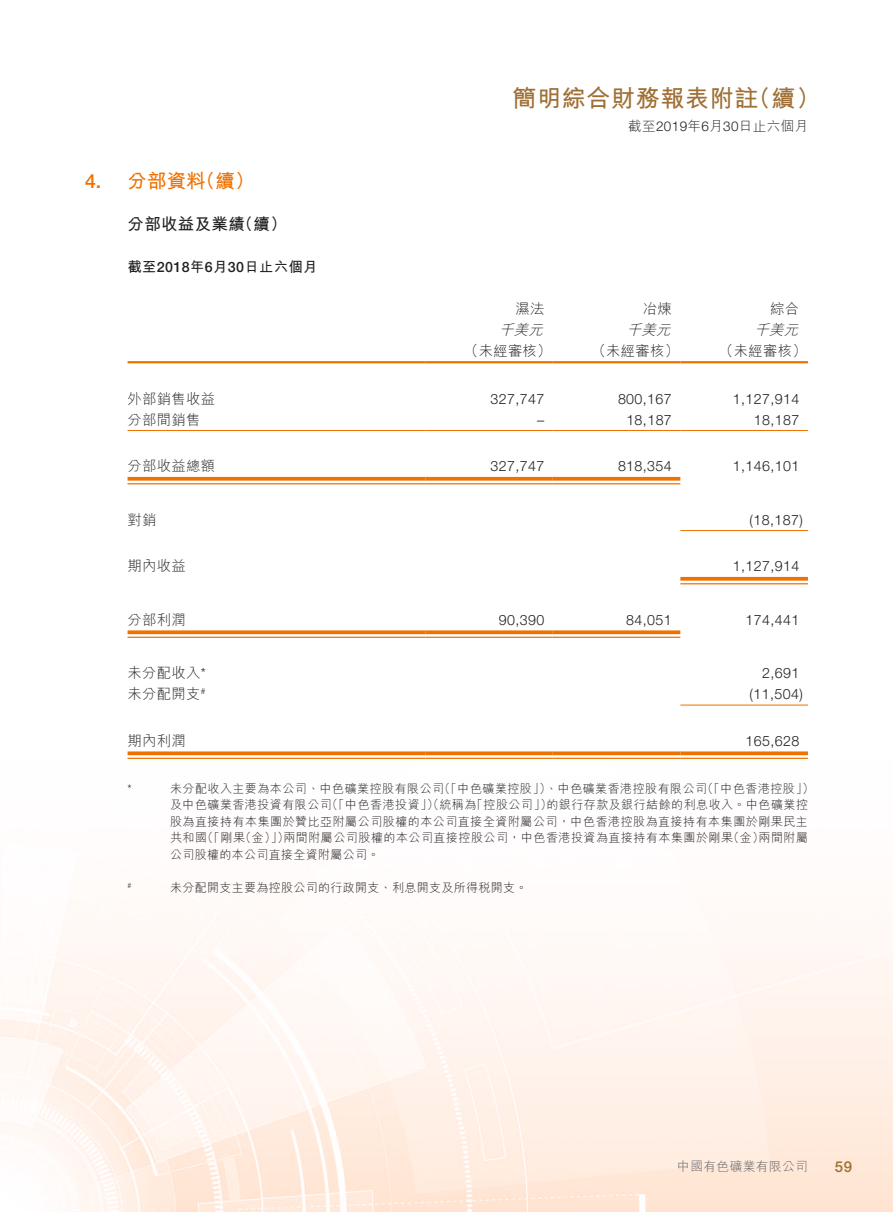
<style>
.page{position:relative;width:893px;height:1212px;background:#fff}
.page>*{position:absolute;margin:0;border:0;box-sizing:border-box;transform-origin:0 0}
.t1{font:700 24px "M Hei HK";letter-spacing:.03em;color:#9f6f35}
.t2{font:700 19.5px "M Hei HK";color:#ef7100}
.t3{font:700 16.5px "M Hei HK";letter-spacing:.02em;color:#231f20}
.t4{font:500 15px "Helvetica Neue LT Std";color:#9f6f35}
.t5{font:300 14.25px "Helvetica Neue LT Std";letter-spacing:.03em;color:#231f20}
.t6{font:300 14.25px "M Hei HK";letter-spacing:.03em;color:#231f20}
.t7{font:700 14.25px "M Hei HK";letter-spacing:.03em;color:#231f20}
.t8{font:italic 300 14.25px "M Hei HK";color:#231f20}
.t9{font:300 13.5px "M Hei HK";letter-spacing:.03em;color:#231f20}
.t10{font:300 12.75px "M Hei HK";letter-spacing:.03em;color:#636366}
.t11{font:300 12px/16.5px "M Hei HK";letter-spacing:.04em;color:#231f20}
.t12{font:300 12px "Helvetica Neue LT Std";color:#231f20}
.t13{font:300 7.05px "Helvetica Neue LT Std";color:#231f20}
.s1{font-family:"Helvetica Neue LT Std";font-weight:500}
.s2{font-family:"Helvetica Neue LT Std"}
</style>
<div class="page">
<img style="left:0;top:361px;width:893px;height:851px">
<hr style="left:128px;top:361px;width:297px;height:2px;background:#ef7100">
<hr style="left:425px;top:361px;width:128px;height:2px;background:#ef7100">
<hr style="left:553px;top:361px;width:127px;height:2px;background:#ef7100">
<hr style="left:680px;top:361px;width:128px;height:2px;background:#ef7100">
<hr style="left:128px;top:430px;width:297px;height:1px;background:#ef7100">
<hr style="left:425px;top:430px;width:128px;height:1px;background:#ef7100">
<hr style="left:553px;top:430px;width:127px;height:1px;background:#ef7100">
<hr style="left:680px;top:430px;width:128px;height:1px;background:#ef7100">
<svg style="left:128px;top:477px;width:297px;height:4px"></svg>
<hr style="left:128px;top:483px;width:297px;height:1px;background:#ef7100">
<svg style="left:425px;top:477px;width:128px;height:4px"></svg>
<hr style="left:425px;top:483px;width:128px;height:1px;background:#ef7100">
<svg style="left:553px;top:477px;width:127px;height:4px"></svg>
<hr style="left:553px;top:483px;width:127px;height:1px;background:#ef7100">
<hr style="left:680px;top:530px;width:128px;height:1px;background:#ef7100">
<svg style="left:680px;top:577px;width:128px;height:4px"></svg>
<hr style="left:680px;top:583px;width:128px;height:1px;background:#ef7100">
<svg style="left:128px;top:630px;width:297px;height:4px"></svg>
<hr style="left:128px;top:637px;width:297px;height:1px;background:#ef7100">
<svg style="left:425px;top:630px;width:128px;height:4px"></svg>
<hr style="left:425px;top:637px;width:128px;height:1px;background:#ef7100">
<svg style="left:553px;top:630px;width:127px;height:4px"></svg>
<hr style="left:553px;top:637px;width:127px;height:1px;background:#ef7100">
<hr style="left:680px;top:705px;width:128px;height:1px;background:#ef7100">
<svg style="left:128px;top:751px;width:297px;height:4px"></svg>
<hr style="left:128px;top:758px;width:297px;height:1px;background:#ef7100">
<svg style="left:425px;top:751px;width:128px;height:4px"></svg>
<hr style="left:425px;top:758px;width:128px;height:1px;background:#ef7100">
<svg style="left:553px;top:751px;width:127px;height:4px"></svg>
<hr style="left:553px;top:758px;width:127px;height:1px;background:#ef7100">
<svg style="left:680px;top:751px;width:128px;height:4px"></svg>
<hr style="left:680px;top:758px;width:128px;height:1px;background:#ef7100">
<h1 class="t1" style="left:512px;top:80px;width:309px">簡明綜合財務報表附註（續）</h1>
<h2 class="t2" style="left:85px;top:166px;width:171px"><span class="s1">4.</span> 分部資料（續）</h2>
<h3 class="t3" style="left:128px;top:211px;width:161px">分部收益及業績（續）</h3>
<p class="t7" style="left:128px;top:256px;width:191px">截至<span class="s1">2018</span>年<span class="s1">6</span>月<span class="s1">30</span>日止六個月</p>
<p class="t9" style="left:628px;top:119px;width:181px">截至<span class="s2">2019</span>年<span class="s2">6</span>月<span class="s2">30</span>日止六個月</p>
<p class="t6" style="left:515px;top:301px;width:30px">濕法</p>
<p class="t6" style="left:643px;top:301px;width:30px">冶煉</p>
<p class="t6" style="left:771px;top:301px;width:30px">綜合</p>
<p class="t8" style="left:499px;top:322px;width:49px">千美元</p>
<p class="t8" style="left:627px;top:322px;width:49px">千美元</p>
<p class="t8" style="left:754px;top:322px;width:49px">千美元</p>
<p class="t6" style="left:464px;top:343px;width:89px">（未經審核）</p>
<p class="t6" style="left:592px;top:343px;width:89px">（未經審核）</p>
<p class="t6" style="left:719px;top:343px;width:89px">（未經審核）</p>
<p class="t6" style="left:128px;top:391px;width:89px">外部銷售收益</p>
<p class="t5" style="left:490px;top:390px;width:55px">327,747</p>
<p class="t5" style="left:618px;top:390px;width:55px">800,167</p>
<p class="t5" style="left:733px;top:390px;width:68px">1,127,914</p>
<p class="t6" style="left:128px;top:412px;width:74px">分部間銷售</p>
<p class="t5" style="left:537px;top:411px;width:9px">–</p>
<p class="t5" style="left:626px;top:411px;width:47px">18,187</p>
<p class="t5" style="left:754px;top:411px;width:47px">18,187</p>
<p class="t6" style="left:128px;top:459px;width:89px">分部收益總額</p>
<p class="t5" style="left:490px;top:457px;width:55px">327,747</p>
<p class="t5" style="left:618px;top:457px;width:55px">818,354</p>
<p class="t5" style="left:733px;top:457px;width:68px">1,146,101</p>
<p class="t6" style="left:128px;top:512px;width:30px">對銷</p>
<p class="t5" style="left:750px;top:511px;width:55px">(18,187)</p>
<p class="t6" style="left:128px;top:559px;width:60px">期內收益</p>
<p class="t5" style="left:733px;top:557px;width:68px">1,127,914</p>
<p class="t6" style="left:128px;top:612px;width:60px">分部利潤</p>
<p class="t5" style="left:499px;top:611px;width:47px">90,390</p>
<p class="t5" style="left:626px;top:611px;width:47px">84,051</p>
<p class="t5" style="left:746px;top:611px;width:55px">174,441</p>
<p class="t6" style="left:128px;top:666px;width:80px">未分配收入<span class="s2">*</span></p>
<p class="t5" style="left:762px;top:664px;width:39px">2,691</p>
<p class="t6" style="left:128px;top:687px;width:79px">未分配開支<sup>#</sup></p>
<p class="t5" style="left:750px;top:685px;width:55px">(11,504)</p>
<p class="t6" style="left:128px;top:733px;width:60px">期內利潤</p>
<p class="t5" style="left:745px;top:732px;width:55px">165,628</p>
<p class="t12" style="left:128px;top:781px;width:6px">*</p>
<p class="t11" style="left:170px;top:780px;width:645px">未分配收入主要為本公司、中色礦業控股有限公司（「中色礦業控股」）、中色礦業香港控股有限公司（「中色香港控股」）及中色礦業香港投資有限公司（「中色香港投資」）（統稱為「控股公司」）的銀行存款及銀行結餘的利息收入。中色礦業控股為直接持有本集團於贊比亞附屬公司股權的本公司直接全資附屬公司，中色香港控股為直接持有本集團於剛果民主共和國（「剛果（金）」）兩間附屬公司股權的本公司直接控股公司，中色香港投資為直接持有本集團於剛果（金）兩間附屬公司股權的本公司直接全資附屬公司。</p>
<p class="t13" style="left:128px;top:881px;width:5px">#</p>
<p class="t11" style="left:170px;top:879px;width:359px">未分配開支主要為控股公司的行政開支、利息開支及所得稅開支。</p>
<p class="t10" style="left:677px;top:1160px;width:132px">中國有色礦業有限公司</p>
<p class="t4" style="left:835px;top:1158px;width:19px">59</p>
</div>
